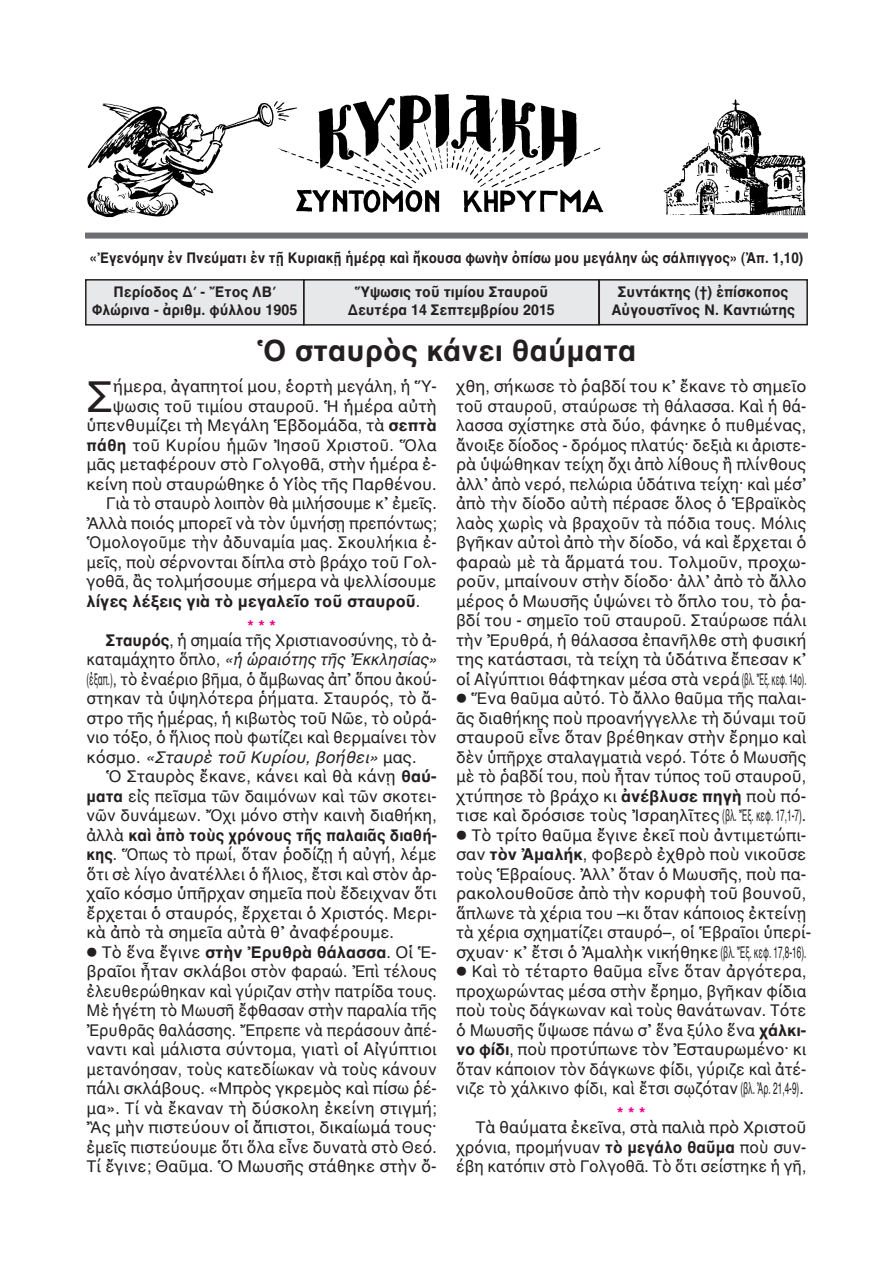
<style>
.page{position:relative;width:893px;height:1263px;background:#fff}
.page>*{position:absolute;margin:0;border:0;box-sizing:border-box;transform-origin:0 0}
.t1{font:43.5px "AL Helvetica";color:#231f20}
.t2{font:700 30px "AL Helvetica";color:#231f20}
.t3{font:16.5px/19.5px "AL Helvetica";color:#231f20}
.t4{font:16.5px/19.5px "AL Helvetica";color:#231f20;text-align:justify;scale:.93 1}
.t5{font:16.5px/14.1px "AL Helvetica";color:#231f20;scale:.95 1}
.t6{font:700 16.5px "AL Helvetica";color:#231f20}
.t7{font:700 16.5px "AL Helvetica";color:#ed028c}
.t8{font:700 15px/18px "AL Helvetica";color:#231f20;text-align:center;scale:.95 1}
.t9{font:700 15px "AL Helvetica";color:#231f20;scale:.9 1}
.s1{font-weight:700}
.s2{font-weight:400}
.s3{font-weight:700;color:#ed028c}
.s4{font-style:italic}
</style>
<div class="page">
<div style="left:304px;top:280px;width:295px;height:45px;background:#e7e8e9"></div>
<div style="left:303px;top:279px;width:297px;height:47px;border:2px solid #231f20"></div>
<div style="left:87px;top:281px;width:216px;height:43px;background:#e7e8e9"></div>
<div style="left:85px;top:279px;width:219px;height:47px;border:2px solid #231f20"></div>
<div style="left:600px;top:281px;width:206px;height:43px;background:#e7e8e9"></div>
<div style="left:598px;top:279px;width:210px;height:46px;border:2px solid #231f20"></div>
<div style="left:85px;top:233px;width:723px;height:6px;background:#6c6d70"></div>
<img style="left:87px;top:94px;width:719px;height:124px">
<p class="t9" style="left:90px;top:249px;width:794px">«Ἐγενόμην ἐν Πνεύματι ἐν τῇ Κυριακῇ ἡμέρᾳ καὶ ἤκουσα φωνὴν ὀπίσω μου μεγάλην ὡς σάλπιγγος» (Ἀπ. 1,10)</p>
<p class="t8" style="left:92px;top:283px;width:217px">Περίοδος Δ΄ - Ἔτος ΛΒ΄<br>Φλώρινα - ἀριθμ. φύλλου 1905</p>
<p class="t8" style="left:611px;top:283px;width:195px">Συντάκτης (†) ἐπίσκοπος<br>Αὐγουστῖνος Ν. Καντιώτης</p>
<h2 class="t2" style="left:256px;top:332px;width:382px">Ὁ σταυρὸς κάνει θαύματα</h2>
<p class="t8" style="left:348px;top:283px;width:220px">Ὕψωσις τοῦ τιμίου Σταυροῦ<br>Δευτέρα 14 Σεπτεμβρίου 2015</p>
<h1 class="t1" style="left:87px;top:370px;width:28px">Σ</h1>
<p class="t3" style="left:113px;top:376px;width:325px">ήμερα, ἀγαπητοί μου, ἑορτὴ μεγάλη, ἡ Ὕ-</p>
<p class="t3" style="left:113px;top:396px;width:325px">ψωσις τοῦ τιμίου σταυροῦ. Ἡ ἡμέρα αὐτὴ</p>
<p class="t3" style="left:87px;top:415px;width:352px">ὑπενθυμίζει τὴ Μεγάλη Ἑβδομάδα, τὰ <span class="s1">σεπτὰ</span></p>
<p class="t3" style="left:87px;top:435px;width:352px"><span class="s1">πάθη</span> τοῦ Κυρίου ἡμῶν Ἰησοῦ Χριστοῦ. Ὅλα</p>
<p class="t3" style="left:87px;top:454px;width:352px">μᾶς μεταφέρουν στὸ Γολγοθᾶ, στὴν ἡμέρα ἐ-</p>
<p class="t3" style="left:87px;top:474px;width:352px">κείνη ποὺ σταυρώθηκε ὁ Υἱὸς τῆς Παρθένου.</p>
<p class="t3" style="left:106px;top:493px;width:332px">Γιὰ τὸ σταυρὸ λοιπὸν θὰ μιλήσουμε κ᾽ ἐμεῖς.</p>
<p class="t3" style="left:87px;top:513px;width:352px">Ἀλλὰ ποιός μπορεῖ νὰ τὸν ὑμνήσῃ πρεπόντως;</p>
<p class="t5" style="left:87px;top:535px;width:370px">Ὁμολογοῦμε τὴν ἀδυναμία μας. Σκουλήκια ἐ-</p>
<p class="t5" style="left:87px;top:555px;width:370px">μεῖς, ποὺ σέρνονται δίπλα στὸ βράχο τοῦ Γολ-</p>
<p class="t3" style="left:87px;top:571px;width:352px">γοθᾶ, ἂς τολμήσουμε σήμερα νὰ ψελλίσουμε</p>
<p class="t6" style="left:87px;top:591px;width:335px">λίγες λέξεις γιὰ τὸ μεγαλεῖο τοῦ σταυροῦ<span class="s2">.</span></p>
<p class="t5" style="left:106px;top:619px;width:350px;text-indent:142px"><span class="s3">***<br></span><span class="s1">Σταυρός</span>, ἡ σημαία τῆς Χριστιανοσύνης, τὸ ἀ-</p>
<p class="t4" style="left:87px;top:649px;width:378px">καταμάχητο ὅπλο, <span class="s4">«ἡ ὡραιότης τῆς Ἐκκλησίας» </span>(ἐξαπ.), τὸ ἐναέριο βῆμα, ὁ ἄμβωνας ἀπ᾽ ὅπου ἀκού&shy;στηκαν τὰ ὑψηλότερα ῥήματα. Σταυρός, τὸ ἄ&shy;στρο τῆς ἡμέρας, ἡ κιβωτὸς τοῦ Νῶε, τὸ οὐρά&shy;νιο τόξο, ὁ ἥλιος ποὺ φωτίζει καὶ θερμαίνει τὸν κόσμο. <span class="s4">«Σταυρὲ τοῦ Κυρίου, βοήθει»</span> μας.</p>
<p class="t3" style="left:87px;top:766px;width:352px;text-indent:19px">Ὁ Σταυρὸς ἔκανε, κάνει καὶ θὰ κάνῃ <span class="s1">θαύ&shy;ματα</span> εἰς πεῖσμα τῶν δαιμόνων καὶ τῶν σκοτει&shy;νῶν δυνάμεων. Ὄχι μόνο στὴν καινὴ διαθήκη, ἀλλὰ <span class="s1">καὶ ἀπὸ τοὺς χρόνους τῆς παλαιᾶς διαθή&shy;κης</span>. Ὅπως τὸ πρωί, ὅταν ῥοδίζῃ ἡ αὐγή, λέμε ὅτι σὲ λίγο ἀνατέλλει ὁ ἥλιος, ἔτσι καὶ στὸν ἀρ&shy;χαῖο κόσμο ὑπῆρχαν σημεῖα ποὺ ἔδειχναν ὅτι ἔρχεται ὁ σταυρός, ἔρχεται ὁ Χριστός. Μερι&shy;κὰ ἀπὸ τὰ σημεῖα αὐτὰ θ᾽ ἀναφέρουμε.<br>⃝ Τὸ ἕνα ἔγινε <span class="s1">στὴν Ἐρυθρὰ θάλασσα</span>. Οἱ Ἑ&shy;βραῖοι ἦταν σκλάβοι στὸν φαραώ. Ἐπὶ τέλους ἐλευθερώθηκαν καὶ γύριζαν στὴν πατρίδα τους.<br>Μὲ ἡγέτη τὸ Μωυσῆ ἔφθασαν στὴν παραλία τῆς Ἐρυθρᾶς θαλάσσης. Ἔπρεπε νὰ περάσουν ἀπέ&shy;ναντι καὶ μάλιστα σύντομα, γιατὶ οἱ Αἰγύπτιοι μετανόησαν, τοὺς κατεδίωκαν νὰ τοὺς κάνουν πάλι σκλάβους. «Μπρὸς γκρεμὸς καὶ πίσω ῥέ&shy;μα». Τί νὰ ἔκαναν τὴ δύσκολη ἐκείνη στιγμή; Ἂς μὴν πιστεύουν οἱ ἄπιστοι, δικαίωμά τους· ἐμεῖς πιστεύουμε ὅτι ὅλα εἶνε δυνατὰ στὸ Θεό.<br>Τί ἔγινε; Θαῦμα. Ὁ Μωυσῆς στάθηκε στὴν ὄ-</p>
<p class="t3" style="left:456px;top:376px;width:357px">χθη, σήκωσε τὸ ῥαβδί του κ᾽ ἔκανε τὸ σημεῖο τοῦ σταυροῦ, σταύρωσε τὴ θάλασσα. Καὶ ἡ θά&shy;λασσα σχίστηκε στὰ δύο, φάνηκε ὁ πυθμένας, ἄνοιξε δίοδος - δρόμος πλατύς· δεξιὰ κι ἀριστε&shy;ρὰ ὑψώθηκαν τείχη ὄχι ἀπὸ λίθους ἢ πλίνθους ἀλλ᾽ ἀπὸ νερό, πελώρια ὑδάτινα τείχη· καὶ μέσ᾽ ἀπὸ τὴν δίοδο αὐτὴ πέρασε ὅλος ὁ Ἑβραϊκὸς λαὸς χωρὶς νὰ βραχοῦν τὰ πόδια τους. Μόλις βγῆκαν αὐτοὶ ἀπὸ τὴν δίοδο, νά καὶ ἔρχεται ὁ φαραὼ μὲ τὰ ἅρματά του. Τολμοῦν, προχω&shy;ροῦν, μπαίνουν στὴν δίοδο· ἀλλ᾽ ἀπὸ τὸ ἄλλο μέρος ὁ Μωυσῆς ὑψώνει τὸ ὅπλο του, τὸ ῥα&shy;βδί του - σημεῖο τοῦ σταυροῦ. Σταύρωσε πάλι τὴν Ἐρυθρά, ἡ θάλασσα ἐπανῆλθε στὴ φυσική της κατάστασι, τὰ τείχη τὰ ὑδάτινα ἔπεσαν κ᾽ οἱ Αἰγύπτιοι θάφτηκαν μέσα στὰ νερά(βλ. Ἔξ. κεφ. 14ο). ⃝ Ἕνα θαῦμα αὐτό. Τὸ ἄλλο θαῦμα τῆς παλαι&shy;ᾶς διαθήκης ποὺ προανήγγελλε τὴ δύναμι τοῦ σταυροῦ εἶνε ὅταν βρέθηκαν στὴν ἔρημο καὶ δὲν ὑπῆρχε σταλαγματιὰ νερό. Τότε ὁ Μωυσῆς μὲ τὸ ῥαβδί του, ποὺ ἦταν τύπος τοῦ σταυροῦ, χτύπησε τὸ βράχο κι <span class="s1">ἀνέβλυσε πηγὴ</span> ποὺ πό&shy;τισε καὶ δρόσισε τοὺς Ἰσραηλῖτες(βλ. Ἔξ. κεφ. 17,1-7). ⃝ Τὸ τρίτο θαῦμα ἔγινε ἐκεῖ ποὺ ἀντιμετώπι&shy;σαν <span class="s1">τὸν Ἀμαλήκ</span>, φοβερὸ ἐχθρὸ ποὺ νικοῦσε τοὺς Ἑβραίους. Ἀλλ᾽ ὅταν ὁ Μωυσῆς, ποὺ πα&shy;ρακολουθοῦσε ἀπὸ τὴν κορυφὴ τοῦ βουνοῦ, ἅπλωνε τὰ χέρια του –κι ὅταν κάποιος ἐκτείνῃ τὰ χέρια σχηματίζει σταυρό–, οἱ Ἑβραῖοι ὑπερί&shy;σχυαν· κ᾽ ἔτσι ὁ Ἀμαλὴκ νικήθηκε(βλ. Ἔξ. κεφ. 17,8-16). ⃝ Καὶ τὸ τέταρτο θαῦμα εἶνε ὅταν ἀργότερα, προχωρώντας μέσα στὴν ἔρημο, βγῆκαν φίδια ποὺ τοὺς δάγκωναν καὶ τοὺς θανάτωναν. Τότε ὁ Μωυσῆς ὕψωσε πάνω σ᾽ ἕνα ξύλο ἕνα <span class="s1">χάλκι&shy;νο φίδι</span>, ποὺ προτύπωνε τὸν Ἐσταυρωμένο· κι ὅταν κάποιον τὸν δάγκωνε φίδι, γύριζε καὶ ἀτέ&shy;νιζε τὸ χάλκινο φίδι, καὶ ἔτσι σῳζόταν (βλ. Ἀρ. 21,4-9).</p>
<p class="t7" style="left:617px;top:1103px;width:30px">***</p>
<p class="t3" style="left:456px;top:1117px;width:352px;text-align:justify;text-indent:19px">Τὰ θαύματα ἐκεῖνα, στὰ παλιὰ πρὸ Χριστοῦ χρόνια, προμήνυαν <span class="s1">τὸ μεγάλο θαῦμα</span> ποὺ συν&shy;έβη κατόπιν στὸ Γολγοθᾶ. Τὸ ὅτι σείστηκε ἡ γῆ,</p>
</div>
